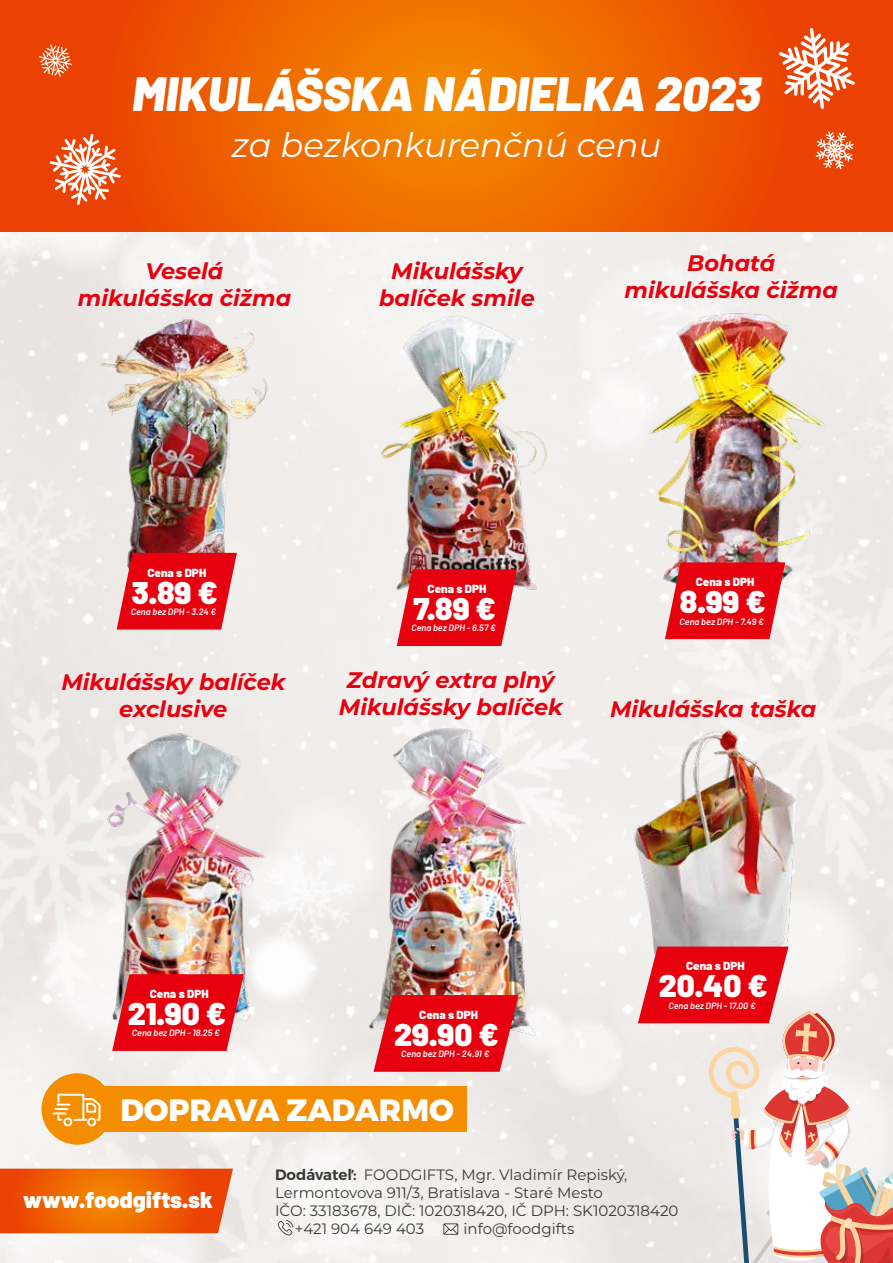
<style>
.page{position:relative;width:893px;height:1263px;background:#fff}
.page>*{position:absolute;margin:0;border:0;box-sizing:border-box;transform-origin:0 0}
.t1{font:italic 900 48.3px "Barlow";color:#fff}
.t2{font:italic 33.75px "Montserrat";color:#fff}
.t3{font:900 31.5px "Barlow";color:#fff}
.t4{font:800 30.9px "Montserrat";color:#fff}
.t5{font:900 22.95px "Barlow";color:#fff}
.t6{font:italic 700 22.5px/27px "Montserrat";color:#e7000e;text-align:center}
.t7{font:15px "Montserrat";color:#383937}
.t8{font:900 11.7px "Barlow";color:#fff}
.t9{font:italic 600 9.15px "Barlow";color:#fff}
.s1{font-weight:600}
</style>
<div class="page">
<img style="left:0;top:231px;width:893px;height:1032px">
<svg style="left:0;top:1169px;width:233px;height:64px;background:#ed6208"></svg>
<svg style="left:0;top:0;width:893px;height:231px;background:#ed5e00"></svg>
<svg style="left:443px;top:1223px;width:15px;height:12px"></svg>
<svg style="left:278px;top:1220px;width:15px;height:15px"></svg>
<div style="left:103px;top:1086px;width:364px;height:46px;background:#f48e00"></div>
<div style="left:41px;top:1073px;width:72px;height:72px;background:#f48e00;border-radius:50%"></div>
<svg style="left:53px;top:1094px;width:47px;height:32px"></svg>
<svg style="left:779px;top:28px;width:76px;height:81px"></svg>
<svg style="left:816px;top:131px;width:38px;height:38px"></svg>
<svg style="left:50px;top:134px;width:71px;height:71px"></svg>
<svg style="left:39px;top:44px;width:33px;height:33px"></svg>
<img style="left:88px;top:311px;width:189px;height:283px">
<svg style="left:117px;top:553px;width:120px;height:76px;background:#e71d29"></svg>
<img style="left:371px;top:307px;width:191px;height:287px">
<svg style="left:397px;top:569px;width:120px;height:77px;background:#e51c27"></svg>
<img style="left:620px;top:307px;width:222px;height:295px">
<svg style="left:665px;top:562px;width:120px;height:77px;background:#e61d29"></svg>
<img style="left:102px;top:725px;width:167px;height:305px">
<svg style="left:112px;top:974px;width:132px;height:77px;background:#e31b28"></svg>
<img style="left:363px;top:725px;width:175px;height:313px">
<svg style="left:374px;top:995px;width:145px;height:77px;background:#e31b26"></svg>
<img style="left:625px;top:725px;width:183px;height:284px">
<svg style="left:638px;top:946px;width:255px;height:317px"></svg>
<h1 class="t1" style="left:132px;top:64px;width:630px">MIKULÁŠSKA NÁDIELKA 2023</h1>
<h2 class="t2" style="left:232px;top:122px;width:431px">za bezkonkurenčnú cenu</h2>
<h3 class="t6" style="left:78px;top:256px;width:215px">Veselá mikulášska čižma</h3>
<h3 class="t6" style="left:379px;top:256px;width:157px">Mikulášsky balíček smile</h3>
<h3 class="t6" style="left:624px;top:248px;width:215px">Bohatá mikulášska čižma</h3>
<p class="t8" style="left:147px;top:565px;width:60px">Cena s DPH</p>
<p class="t9" style="left:131px;top:606px;width:87px">Cena bez DPH - 3.24 €</p>
<h3 class="t3" style="left:131px;top:573px;width:88px">3.89 €</h3>
<h3 class="t6" style="left:61px;top:667px;width:225px">Mikulášsky balíček exclusive</h3>
<p class="t8" style="left:428px;top:581px;width:60px">Cena s DPH</p>
<p class="t9" style="left:411px;top:622px;width:86px">Cena bez DPH - 6.57 €</p>
<h3 class="t3" style="left:413px;top:589px;width:84px">7.89 €</h3>
<h3 class="t6" style="left:339px;top:666px;width:225px">Zdravý extra plný<br>Mikulášsky balíček</h3>
<p class="t8" style="left:696px;top:575px;width:60px">Cena s DPH</p>
<p class="t9" style="left:680px;top:615px;width:86px">Cena bez DPH - 7.49 €</p>
<h3 class="t3" style="left:680px;top:582px;width:87px">8.99 €</h3>
<h3 class="t6" style="left:610px;top:694px;width:208px">Mikulášska taška</h3>
<p class="t8" style="left:150px;top:986px;width:60px">Cena s DPH</p>
<p class="t9" style="left:132px;top:1027px;width:90px">Cena bez DPH - 18.25 €</p>
<h3 class="t3" style="left:394px;top:1015px;width:106px">29.90 €</h3>
<h3 class="t3" style="left:128px;top:994px;width:100px">21.90 €</h3>
<p class="t8" style="left:419px;top:1007px;width:60px">Cena s DPH</p>
<p class="t9" style="left:401px;top:1048px;width:90px">Cena bez DPH - 24.91 €</p>
<h3 class="t4" style="left:120px;top:1091px;width:335px">DOPRAVA ZADARMO</h3>
<p class="t8" style="left:686px;top:959px;width:60px">Cena s DPH</p>
<p class="t9" style="left:668px;top:1000px;width:89px">Cena bez DPH - 17.00 €</p>
<h3 class="t3" style="left:659px;top:966px;width:110px">20.40 €</h3>
<h3 class="t5" style="left:23px;top:1186px;width:191px">www.foodgifts.sk</h3>
<p class="t7" style="left:275px;top:1164px;width:354px"><span class="s1">Dodávateľ:</span> FOODGIFTS, Mgr. Vladimír Repiský,</p>
<p class="t7" style="left:275px;top:1182px;width:329px">Lermontovova 911/3, Bratislava - Staré Mesto</p>
<p class="t7" style="left:275px;top:1200px;width:405px">IČO: 33183678, DIČ: 1020318420, IČ DPH: SK1020318420</p>
<p class="t7" style="left:295px;top:1218px;width:131px">+421 904 649 403</p>
<p class="t7" style="left:463px;top:1218px;width:112px">info@foodgifts</p>
</div>
